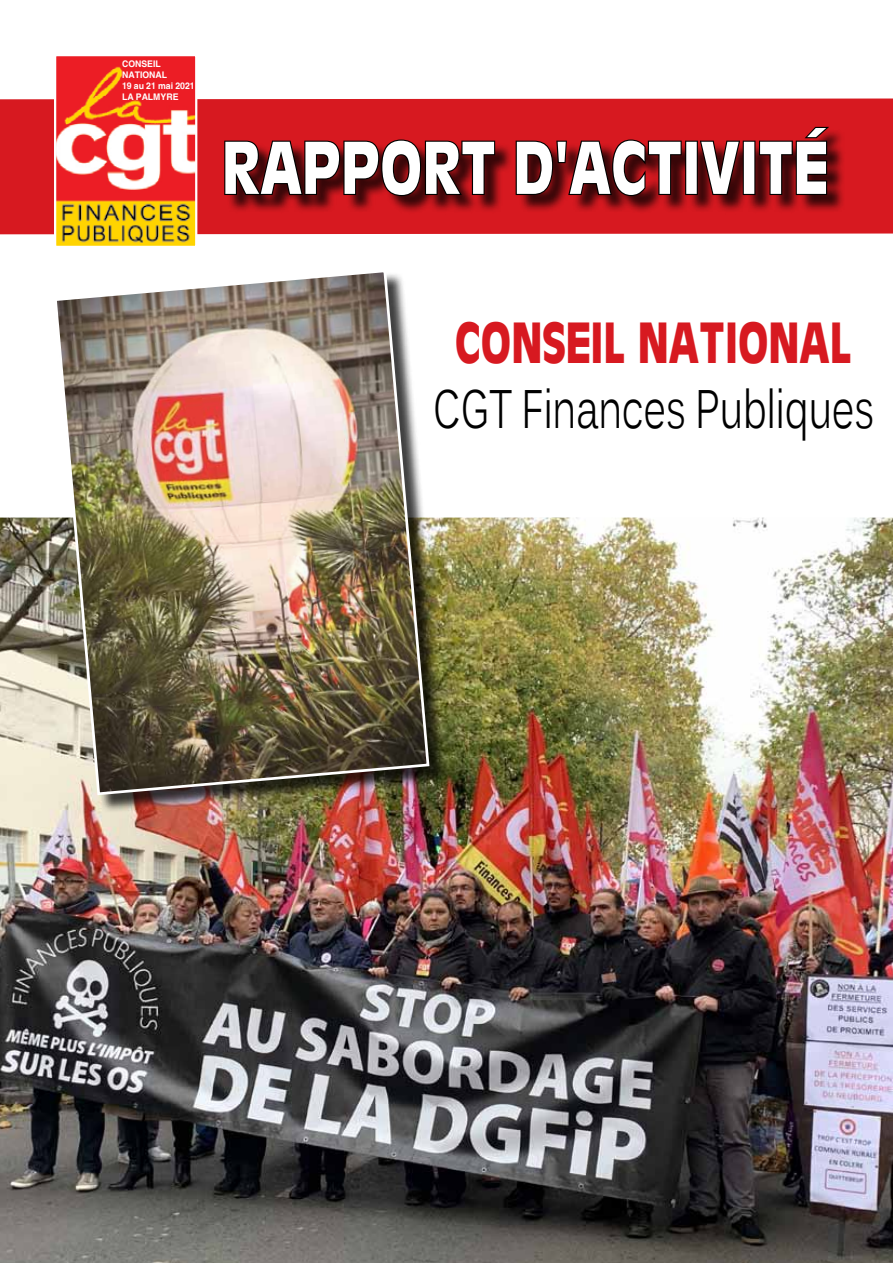
<style>
.page{position:relative;width:893px;height:1263px;background:#fff}
.page>*{position:absolute;margin:0;border:0;box-sizing:border-box;transform-origin:0 0}
.t1{font:700 69.75px "Antique Olive";color:#fff;scale:.8 1}
.t2{font:54px "Kalinga";color:#000;scale:.71 1}
.t3{font:700 54px "Antique Olive";color:#d71920;scale:.75 1}
.t4{font:700 9.15px/10.9px "Helvetica";color:#fff;scale:.96 1}
</style>
<div class="page">
<div style="left:0;top:98px;width:893px;height:137px;background:#d71920"></div>
<img style="left:57px;top:57px;width:137px;height:188px">
<div style="left:54px;top:54px;width:143px;height:194px;border:2px solid #fff"></div>
<img style="left:0;top:517px;width:893px;height:746px">
<div style="left:226px;top:129px;width:620px;height:85px;background:#000;opacity:.75"></div>
<svg style="left:223px;top:138px;width:273px;height:59px;background:#650b0e"></svg>
<svg style="left:514px;top:138px;width:169px;height:59px;background:#700c10"></svg>
<div style="left:685px;top:141px;width:13px;height:54px;border:2px solid #000"></div>
<svg style="left:698px;top:139px;width:43px;height:57px;background:#610a0e"></svg>
<div style="left:743px;top:141px;width:12px;height:54px;border:2px solid #000"></div>
<svg style="left:758px;top:126px;width:74px;height:70px;background:#700c10"></svg>
<div style="left:57px;top:272px;width:391px;height:541px;background:#000;opacity:.75"></div>
<img style="left:53px;top:272px;width:378px;height:525px">
<p class="t4" style="left:122px;top:58px;width:77px">CONSEIL<br>NATIONAL<br>19 au 21 mai 2021<br>LA PALMYRE</p>
<h1 class="t1" style="left:222px;top:121px;width:246px">RAPPORT</h1>
<h1 class="t1" style="left:513px;top:121px;width:111px">D'ACTI</h1>
<h1 class="t1" style="left:700px;top:121px;width:161px">VITÉ</h1>
<h2 class="t3" style="left:455px;top:307px;width:531px">CONSEIL NATIONAL</h2>
<h2 class="t2" style="left:433px;top:374px;width:622px">CGT Finances Publiques</h2>
</div>
